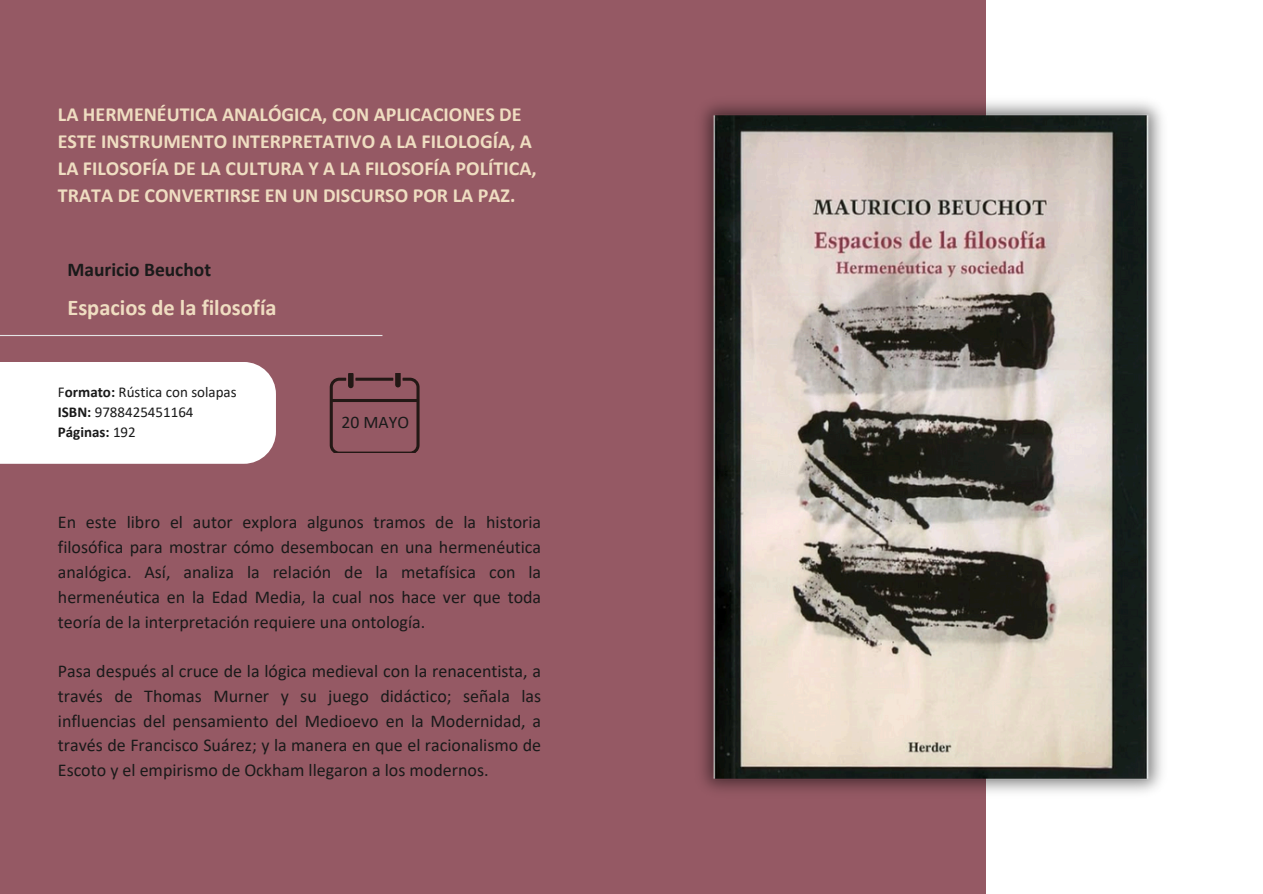
<style>
.page{position:relative;width:1263px;height:894px;background:#fff}
.page>*{position:absolute;margin:0;border:0;box-sizing:border-box;transform-origin:0 0}
.t1{font:700 22.5px "Calibri";color:#efddc1}
.t2{font:700 19.95px/27px "Calibri";color:#efddc1}
.t3{font:700 19.5px "Calibri";color:#1a1a1a}
.t4{font:18px/24.8px "Calibri";color:#1a1a1a;text-align:justify}
.t5{font:17.7px "Calibri";color:#1a1a1a}
.t6{font:15px "Calibri";color:#1a1a1a}
.t7{font:700 15px "Calibri";color:#1a1a1a}
.s1{font-weight:700}
.s2{font-weight:400}
</style>
<div class="page">
<div style="left:0;top:0;width:986px;height:893px;background:#955964"></div>
<div style="left:0;top:362px;width:276px;height:101px;background:#fff"></div>
<svg style="left:330px;top:373px;width:90px;height:80px"></svg>
<hr style="left:0;top:335px;width:382px;height:1px;background:#e5e5e5">
<img style="left:702px;top:101px;width:460px;height:692px">
<h4 class="t2" style="left:58px;top:102px;width:480px">LA HERMENÉUTICA ANALÓGICA, CON APLICACIONES DE ESTE INSTRUMENTO INTERPRETATIVO A LA FILOLOGÍA, A LA FILOSOFÍA DE LA CULTURA Y A LA FILOSOFÍA POLÍTICA, TRATA DE CONVERTIRSE EN UN DISCURSO POR LA PAZ.</h4>
<h3 class="t3" style="left:67px;top:261px;width:145px">Mauricio Beuchot</h3>
<h1 class="t1" style="left:67px;top:298px;width:211px">Espacios de la filosofía</h1>
<p class="t6" style="left:58px;top:385px;width:180px">F<span class="s1">ormato:</span> Rústica con solapas</p>
<p class="t6" style="left:58px;top:405px;width:137px"><span class="s1">ISBN:</span> 9788425451164</p>
<p class="t7" style="left:58px;top:425px;width:79px">Páginas: <span class="s2">192</span></p>
<h2 class="t5" style="left:342px;top:414px;width:69px">20 MAYO</h2>
<p class="t4" style="left:58px;top:511px;width:485px">En este libro el autor explora algunos tramos de la historia filosófica para mostrar cómo desembocan en una hermenéutica analógica. Así, analiza la relación de la metafísica con la hermenéutica en la Edad Media, la cual nos hace ver que toda teoría de la interpretación requiere una ontología.</p>
<p class="t4" style="left:58px;top:660px;width:485px">Pasa después al cruce de la lógica medieval con la renacentista, a través de Thomas Murner y su juego didáctico; señala las influencias del pensamiento del Medioevo en la Modernidad, a través de Francisco Suárez; y la manera en que el racionalismo de Escoto y el empirismo de Ockham llegaron a los modernos.</p>
</div>
